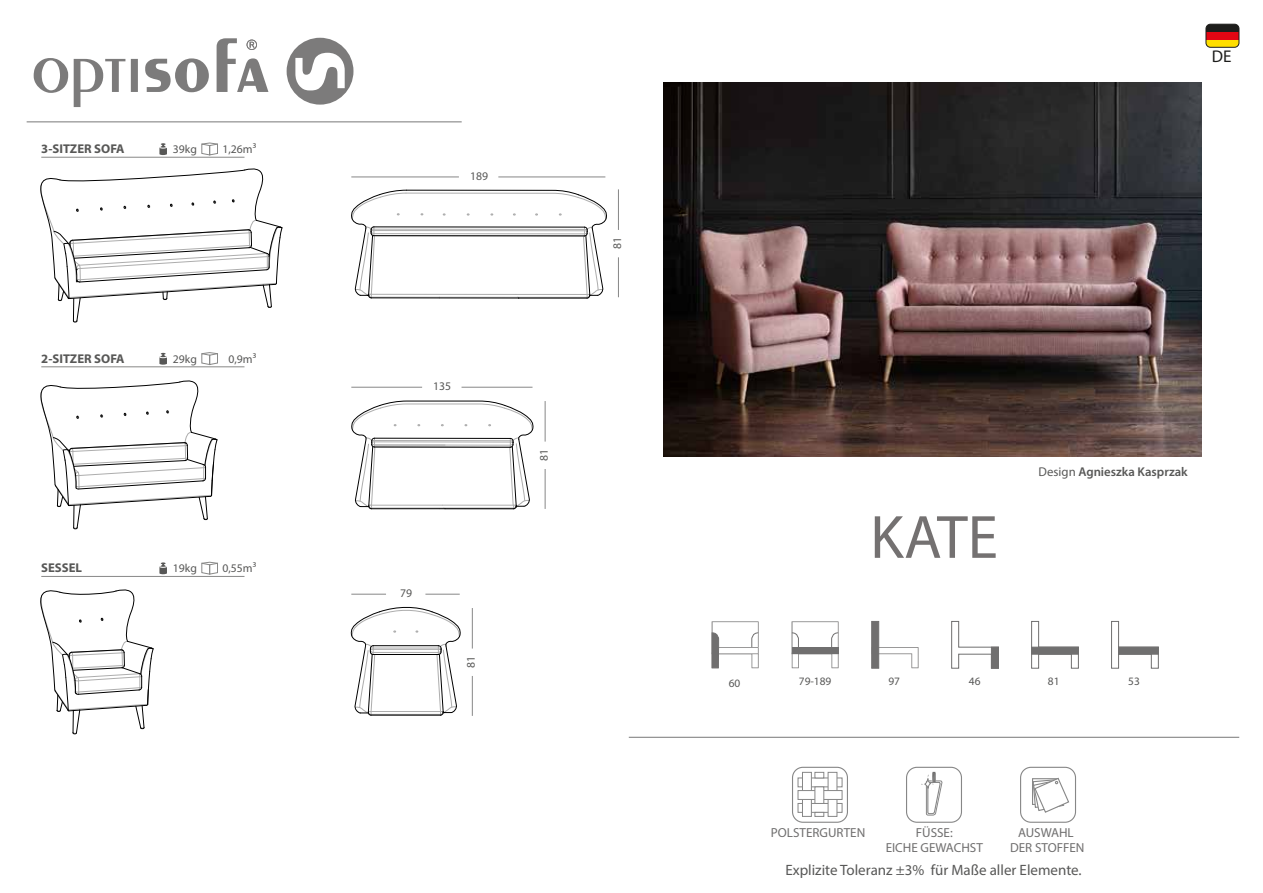
<style>
.page{position:relative;width:1263px;height:893px;background:#fff}
.page>*{position:absolute;margin:0;border:0;box-sizing:border-box;transform-origin:0 0}
.t1{font:61.5px "Myriad Pro";color:#747171}
.t2{font:16.95px "Myriad Pro";color:#1d1d1b}
.t3{font:15px "Myriad Pro";color:#585857}
.t4{font:13.05px/15.8px "Myriad Pro";color:#706f6f;text-align:center}
.t5{font:700 12.75px "Myriad Pro";color:#585857}
.t6{font:600 12.75px "Myriad Pro";color:#585857}
.t7{font:11.7px "Myriad Pro";color:#575756}
.t8{font:11.4px "Myriad Pro";color:#585857}
.t9{font:11.4px "Myriad Pro";color:#575756}
.s1{font-weight:400}
</style>
<div class="page">
<hr style="left:27px;top:121px;width:435px;height:1px;background:#878787">
<hr style="left:41px;top:157px;width:203px;height:1px;background:#888887">
<svg style="left:159px;top:143px;width:8px;height:12px"></svg>
<svg style="left:201px;top:143px;width:17px;height:12px"></svg>
<hr style="left:41px;top:367px;width:203px;height:1px;background:#888887">
<svg style="left:159px;top:353px;width:8px;height:12px"></svg>
<svg style="left:201px;top:352px;width:17px;height:13px"></svg>
<hr style="left:41px;top:576px;width:203px;height:1px;background:#888887">
<svg style="left:159px;top:562px;width:8px;height:13px"></svg>
<svg style="left:201px;top:562px;width:17px;height:13px"></svg>
<hr style="left:351px;top:177px;width:108px;height:1px;background:#878787">
<hr style="left:498px;top:177px;width:107px;height:1px;background:#878787">
<hr style="left:618px;top:257px;width:1px;height:40px;background:#878787">
<hr style="left:618px;top:189px;width:1px;height:41px;background:#878787">
<hr style="left:351px;top:387px;width:71px;height:1px;background:#878787">
<hr style="left:461px;top:387px;width:71px;height:1px;background:#878787">
<hr style="left:545px;top:469px;width:1px;height:40px;background:#878787">
<hr style="left:545px;top:401px;width:1px;height:41px;background:#878787">
<svg style="left:879px;top:647px;width:39px;height:21px"></svg>
<div style="left:871px;top:621px;width:8px;height:48px;background:#706f6f;border:1px solid #706f6f"></div>
<svg style="left:1031px;top:621px;width:48px;height:48px"></svg>
<div style="left:1031px;top:647px;width:48px;height:7px;background:#706f6f"></div>
<svg style="left:1111px;top:621px;width:48px;height:48px"></svg>
<div style="left:1118px;top:647px;width:41px;height:7px;background:#706f6f"></div>
<svg style="left:951px;top:621px;width:48px;height:48px"></svg>
<div style="left:991px;top:647px;width:8px;height:22px;background:#706f6f"></div>
<svg style="left:711px;top:621px;width:48px;height:47px"></svg>
<svg style="left:791px;top:621px;width:48px;height:47px"></svg>
<div style="left:906px;top:767px;width:56px;height:56px;border:1px solid #878787;border-radius:10px"></div>
<svg style="left:921px;top:772px;width:21px;height:51px"></svg>
<div style="left:1020px;top:767px;width:56px;height:56px;border:1px solid #878787;border-radius:10px"></div>
<svg style="left:1032px;top:777px;width:37px;height:36px"></svg>
<div style="left:797px;top:803px;width:45px;height:10px;background:#fff;border:1px solid #878787"></div>
<div style="left:797px;top:777px;width:45px;height:10px;background:#fff;border:1px solid #878787"></div>
<div style="left:802px;top:772px;width:10px;height:45px;background:#fff;border:1px solid #878787"></div>
<div style="left:827px;top:772px;width:10px;height:45px;background:#fff;border:1px solid #878787"></div>
<div style="left:792px;top:767px;width:56px;height:56px;border:1px solid #878787;border-radius:10px"></div>
<div style="left:797px;top:790px;width:45px;height:10px;background:#fff;border:1px solid #878787"></div>
<div style="left:814px;top:786px;width:10px;height:18px;background:#fff;border:1px solid #878787"></div>
<svg style="left:814px;top:772px;width:10px;height:6px"></svg>
<svg style="left:814px;top:812px;width:10px;height:5px"></svg>
<hr style="left:351px;top:594px;width:35px;height:1px;background:#878787">
<hr style="left:425px;top:594px;width:35px;height:1px;background:#878787">
<hr style="left:472px;top:676px;width:1px;height:40px;background:#878787">
<hr style="left:472px;top:608px;width:1px;height:40px;background:#878787">
<hr style="left:629px;top:737px;width:610px;height:1px;background:#878787">
<svg style="left:40px;top:168px;width:243px;height:154px"></svg>
<svg style="left:40px;top:380px;width:178px;height:149px"></svg>
<svg style="left:40px;top:589px;width:114px;height:145px"></svg>
<svg style="left:350px;top:606px;width:111px;height:110px"></svg>
<svg style="left:351px;top:400px;width:183px;height:109px"></svg>
<svg style="left:351px;top:190px;width:256px;height:109px"></svg>
<div style="left:1206px;top:40px;width:33px;height:7px;background:#ffde00"></div>
<div style="left:1206px;top:32px;width:33px;height:8px;background:#e30613"></div>
<div style="left:1206px;top:24px;width:33px;height:8px;background:#1d1d1b"></div>
<div style="left:1206px;top:24px;width:33px;height:24px;border:1px solid #1d1d1b;border-radius:4px"></div>
<svg style="left:34px;top:38px;width:234px;height:69px"></svg>
<svg style="left:287px;top:38px;width:66px;height:67px"></svg>
<img style="left:664px;top:83px;width:538px;height:373px">
<p class="t2" style="left:1212px;top:46px;width:21px">DE</p>
<p class="t5" style="left:41px;top:140px;width:85px">3-SITZER SOFA</p>
<p class="t7" style="left:173px;top:142px;width:26px">39kg</p>
<p class="t7" style="left:223px;top:142px;width:35px">1,26m3</p>
<p class="t7" style="left:470px;top:168px;width:19px">189</p>
<p class="t7" style="left:610px;top:249px;width:13px;rotate:-90deg">81</p>
<p class="t5" style="left:41px;top:350px;width:85px">2-SITZER SOFA</p>
<p class="t7" style="left:173px;top:352px;width:26px">29kg</p>
<p class="t7" style="left:229px;top:352px;width:29px">0,9m3</p>
<p class="t7" style="left:433px;top:379px;width:19px">135</p>
<p class="t7" style="left:537px;top:461px;width:13px;rotate:-90deg">81</p>
<p class="t6" style="left:1039px;top:464px;width:151px"><span class="s1">Design</span> Agnieszka Kasprzak</p>
<h1 class="t1" style="left:870px;top:499px;width:129px">KATE</h1>
<p class="t5" style="left:41px;top:560px;width:42px">SESSEL</p>
<p class="t7" style="left:173px;top:561px;width:26px">19kg</p>
<p class="t7" style="left:223px;top:561px;width:35px">0,55m3</p>
<p class="t7" style="left:400px;top:586px;width:13px">79</p>
<p class="t7" style="left:464px;top:668px;width:13px;rotate:-90deg">81</p>
<p class="t9" style="left:729px;top:676px;width:13px">60</p>
<p class="t8" style="left:799px;top:674px;width:34px">79-189</p>
<p class="t8" style="left:888px;top:674px;width:13px">97</p>
<p class="t8" style="left:969px;top:674px;width:13px">46</p>
<p class="t8" style="left:1048px;top:674px;width:13px">81</p>
<p class="t8" style="left:1128px;top:674px;width:13px">53</p>
<p class="t4" style="left:771px;top:824px;width:96px">POLSTERGURTEN</p>
<p class="t4" style="left:886px;top:824px;width:99px">FÜSSE:<br>EICHE GEWACHST</p>
<p class="t4" style="left:1010px;top:824px;width:76px">AUSWAHL<br>DER STOFFEN</p>
<p class="t3" style="left:785px;top:861px;width:298px">Explizite Toleranz ±3% für Maße aller Elemente.</p>
</div>
